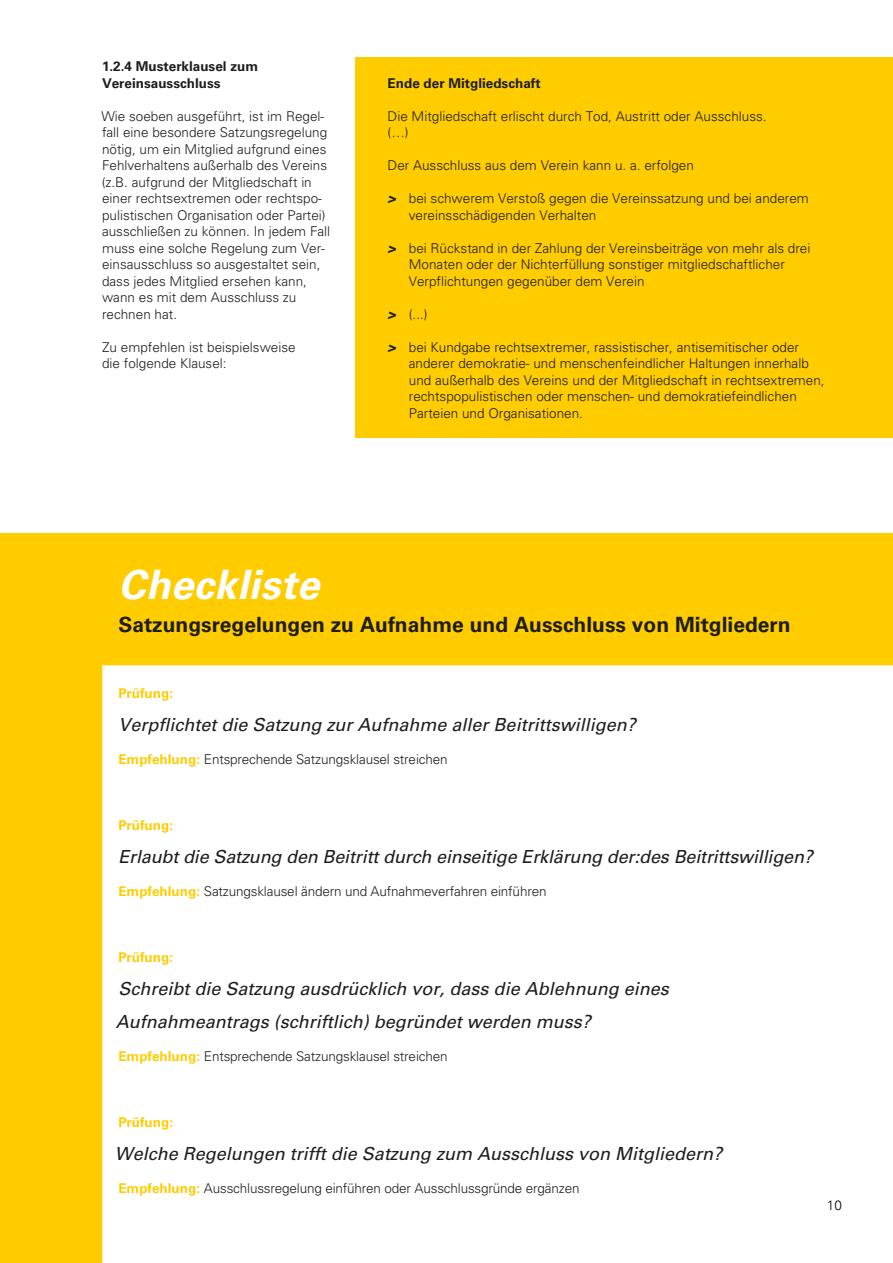
<style>
.page{position:relative;width:893px;height:1263px;background:#fff}
.page>*{position:absolute;margin:0;border:0;box-sizing:border-box;transform-origin:0 0}
.t1{font:italic 700 40.5px "Univers";letter-spacing:.01em;color:#fff}
.t2{font:700 21px "Univers";color:#1d1d1b}
.t3{font:italic 18px/33px "Univers";color:#1d1d1b}
.t4{font:300 13.5px/16.5px "Univers";color:#1d1d1b}
.t5{font:700 13.5px/16.5px "Univers";color:#1d1d1b}
.t6{font:700 13.5px "Univers";color:#fc0}
.t7{font:italic 900 13.5px "Univers";color:#1d1d1b}
.t8{font:300 13.5px "Univers";color:#000}
.s1{font-weight:700;color:#fc0}
</style>
<div class="page">
<div style="left:0;top:533px;width:893px;height:730px;background:#fc0"></div>
<div style="left:102px;top:665px;width:791px;height:598px;background:#fff"></div>
<div style="left:355px;top:57px;width:538px;height:381px;background:#fc0"></div>
<p class="t5" style="left:102px;top:59px;width:158px">1.2.4 Musterklausel zum<br>Vereinsausschluss</p>
<p class="t4" style="left:101px;top:109px;width:230px">Wie soeben ausgeführt, ist im Regel&shy;fall eine besondere Satzungsregelung nötig, um ein Mitglied aufgrund eines Fehlverhaltens außerhalb des Vereins (z.B. aufgrund der Mitgliedschaft in einer rechtsextremen oder rechtspo&shy;pulistischen Organisation oder Partei) ausschließen zu können. In jedem Fall muss eine solche Regelung zum Ver&shy;einsausschluss so ausgestaltet sein, dass jedes Mitglied ersehen kann, wann es mit dem Ausschluss zu rechnen hat.</p>
<p class="t4" style="left:102px;top:340px;width:195px">Zu empfehlen ist beispielsweise die folgende Klausel:</p>
<p class="t5" style="left:388px;top:76px;width:155px">Ende der Mitgliedschaft</p>
<p class="t4" style="left:388px;top:109px;width:380px">Die Mitgliedschaft erlischt durch Tod, Austritt oder Ausschluss. (…)</p>
<p class="t4" style="left:388px;top:158px;width:308px">Der Ausschluss aus dem Verein kann u. a. erfolgen</p>
<p class="t4" style="left:409px;top:191px;width:402px">bei schwerem Verstoß gegen die Vereinssatzung und bei anderem vereinsschädigenden Verhalten</p>
<p class="t4" style="left:409px;top:241px;width:403px">bei Rückstand in der Zahlung der Vereinsbeiträge von mehr als drei<br>Monaten oder der Nichterfüllung sonstiger mitgliedschaftlicher<br>Verpflichtungen gegenüber dem Verein</p>
<p class="t4" style="left:409px;top:307px;width:20px">(...)</p>
<p class="t4" style="left:409px;top:340px;width:417px">bei Kundgabe rechtsextremer, rassistischer, antisemitischer oder anderer demokratie- und menschenfeindlicher Haltungen innerhalb und außerhalb des Vereins und der Mitgliedschaft in rechtsextremen, rechtspopulistischen oder menschen- und demokratiefeindlichen Parteien und Organisationen.</p>
<p class="t7" style="left:387px;top:194px;width:10px">&gt;</p>
<p class="t7" style="left:387px;top:243px;width:10px">&gt;</p>
<p class="t7" style="left:387px;top:309px;width:10px">&gt;</p>
<p class="t7" style="left:387px;top:342px;width:10px">&gt;</p>
<h1 class="t1" style="left:118px;top:570px;width:202px">Checkliste</h1>
<h2 class="t2" style="left:118px;top:617px;width:674px">Satzungsregelungen zu Aufnahme und Ausschluss von Mitgliedern</h2>
<p class="t6" style="left:118px;top:689px;width:56px">Prüfung:</p>
<h3 class="t3" style="left:118px;top:710px;width:519px">Verpflichtet die Satzung zur Aufnahme aller Beitrittswilligen?</h3>
<p class="t4" style="left:118px;top:752px;width:331px"><span class="s1">Empfehlung:</span> Entsprechende Satzungsklausel streichen</p>
<p class="t6" style="left:118px;top:821px;width:56px">Prüfung:</p>
<h3 class="t3" style="left:118px;top:842px;width:696px">Erlaubt die Satzung den Beitritt durch einseitige Erklärung der:des Beitrittswilligen?</h3>
<p class="t4" style="left:118px;top:884px;width:430px"><span class="s1">Empfehlung:</span> Satzungsklausel ändern und Aufnahmeverfahren einführen</p>
<p class="t6" style="left:118px;top:953px;width:56px">Prüfung:</p>
<h3 class="t3" style="left:116px;top:974px;width:554px">Schreibt die Satzung ausdrücklich vor, dass die Ablehnung eines<br>Aufnahmeantrags (schriftlich) begründet werden muss?</h3>
<p class="t4" style="left:118px;top:1049px;width:331px"><span class="s1">Empfehlung:</span> Entsprechende Satzungsklausel streichen</p>
<p class="t6" style="left:118px;top:1118px;width:56px">Prüfung:</p>
<h3 class="t3" style="left:115px;top:1139px;width:609px">Welche Regelungen trifft die Satzung zum Ausschluss von Mitgliedern?</h3>
<p class="t4" style="left:118px;top:1181px;width:463px"><span class="s1">Empfehlung:</span> Ausschlussregelung einführen oder Ausschlussgründe ergänzen</p>
<p class="t8" style="left:827px;top:1200px;width:17px">10</p>
</div>
